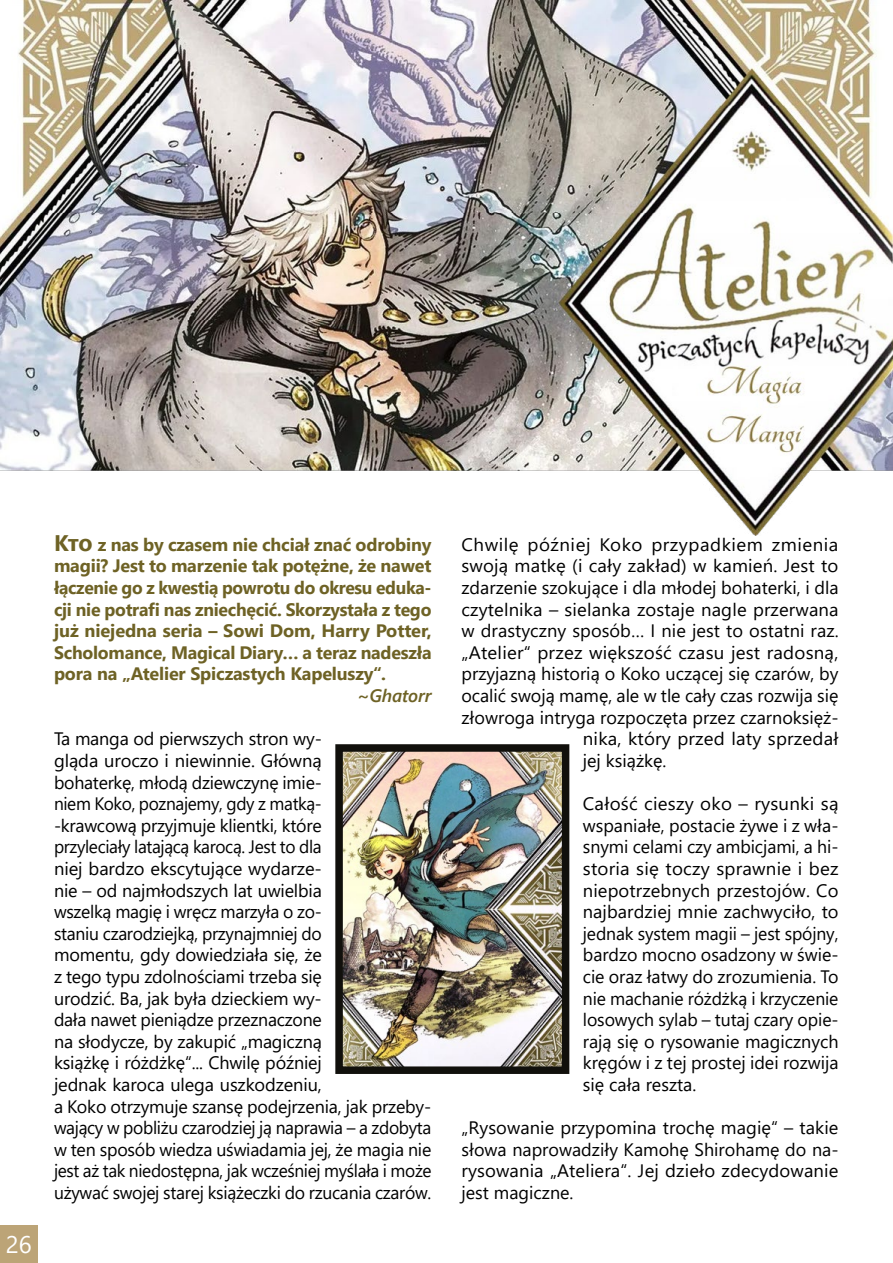
<style>
.page{position:relative;width:893px;height:1263px;background:#fff}
.page>*{position:absolute;margin:0;border:0;box-sizing:border-box;transform-origin:0 0}
.t1{font:24px "Segoe UI";color:#fff}
.t2{font:18px/21.6px "Segoe UI";letter-spacing:-.01em;color:#000}
.t3{font:18px/21.6px "Segoe UI";letter-spacing:-.01em;color:#000;text-align:justify;scale:1.04 1}
.t4{font:700 18px/21.6px "Segoe UI";letter-spacing:-.01em;color:#6e6225;text-align:justify}
.t5{font:18px "Segoe UI";letter-spacing:.01em;color:#000}
.t6{font:18px "Segoe UI";letter-spacing:.01em;color:#000;scale:1.04 1}
.t7{font:18px "Segoe UI";letter-spacing:.03em;color:#000;scale:1.04 1}
.t8{font:italic 600 18px "Segoe UI";letter-spacing:-.01em;color:#6e6225}
.s1{font-size:22.5px}
</style>
<div class="page">
<img style="left:0;top:0;width:893px;height:536px">
<img style="left:344px;top:753px;width:216px;height:312px">
<div style="left:335px;top:744px;width:234px;height:330px;border:8px solid #11100c"></div>
<div style="left:0;top:1225px;width:38px;height:38px;background:#bca477"></div>
<h1 class="t1" style="left:6px;top:1222px;width:27px">26</h1>
<p class="t4" style="left:54px;top:532px;width:379px"><span class="s1">Kto</span> z nas by czasem nie chciał znać odrobiny magii? Jest to marzenie tak potężne, że nawet łączenie go z kwestią powrotu do okresu eduka&shy;cji nie potrafi nas zniechęcić. Skorzystała z tego już niejedna seria – Sowi Dom, Harry Potter, Scholomance, Magical Diary… a teraz nadeszła pora na „Atelier Spiczastych Kapeluszy“.</p>
<p class="t8" style="left:357px;top:679px;width:76px">~Ghatorr</p>
<p class="t2" style="left:54px;top:726px;width:379px">Ta manga od pierwszych stron wy-<br>gląda uroczo i niewinnie. Główną<br>bohaterkę, młodą dziewczynę imie-<br>niem Koko, poznajemy, gdy z matką-<br>-krawcową przyjmuje klientki, które<br>przyleciały latającą karocą. Jest to dla<br>niej bardzo ekscytujące wydarze-<br>nie – od najmłodszych lat uwielbia<br>wszelką magię i wręcz marzyła o zo-<br>staniu czarodziejką, przynajmniej do<br>momentu, gdy dowiedziała się, że<br>z tego typu zdolnościami trzeba się<br>urodzić. Ba, jak była dzieckiem wy-<br>dała nawet pieniądze przeznaczone<br>na słodycze, by zakupić „magiczną<br>książkę i różdżkę“... Chwilę później<br>jednak karoca ulega uszkodzeniu,<br>a Koko otrzymuje szansę podejrzenia, jak przeby&shy;wający w pobliżu czarodziej ją naprawia – a zdobyta w ten sposób wiedza uświadamia jej, że magia nie jest aż tak niedostępna, jak wcześniej myślała i może używać swojej starej książeczki do rzucania czarów.</p>
<p class="t7" style="left:461px;top:527px;width:364px">Chwilę później Koko przypadkiem zmienia</p>
<p class="t5" style="left:461px;top:549px;width:378px">swoją matkę (i cały zakład) w kamień. Jest to</p>
<p class="t2" style="left:461px;top:575px;width:379px">zdarzenie szokujące i dla młodej bohaterki, i dla</p>
<p class="t5" style="left:461px;top:592px;width:379px">czytelnika – sielanka zostaje nagle przerwana</p>
<p class="t2" style="left:461px;top:618px;width:379px">w drastyczny sposób… I nie jest to ostatni raz.</p>
<p class="t6" style="left:461px;top:635px;width:364px">„Atelier“ przez większość czasu jest radosną,</p>
<p class="t2" style="left:461px;top:662px;width:379px">przyjazną historią o Koko uczącej się czarów, by</p>
<p class="t2" style="left:461px;top:683px;width:378px">ocalić swoją mamę, ale w tle cały czas rozwija się</p>
<p class="t2" style="left:461px;top:705px;width:379px">złowroga intryga rozpoczęta przez czarnoksięż-</p>
<p class="t6" style="left:583px;top:722px;width:247px">nika, który przed laty sprzedał</p>
<p class="t2" style="left:583px;top:748px;width:85px">jej książkę.</p>
<p class="t3" style="left:583px;top:791px;width:247px">Całość cieszy oko – rysunki są wspaniałe, postacie żywe i z wła&shy;snymi celami czy ambicjami, a hi&shy;storia się toczy sprawnie i bez niepotrzebnych przestojów. Co najbardziej mnie zachwyciło, to jednak system magii – jest spójny, bardzo mocno osadzony w świe&shy;cie oraz łatwy do zrozumienia. To nie machanie różdżką i krzyczenie losowych sylab – tutaj czary opie&shy;rają się o rysowanie magicznych kręgów i z tej prostej idei rozwija się cała reszta.</p>
<p class="t2" style="left:461px;top:1115px;width:379px;text-align:justify">„Rysowanie przypomina trochę magię“ – takie słowa naprowadziły Kamohę Shirohamę do na&shy;rysowania „Ateliera“. Jej dzieło zdecydowanie jest magiczne.</p>
</div>
